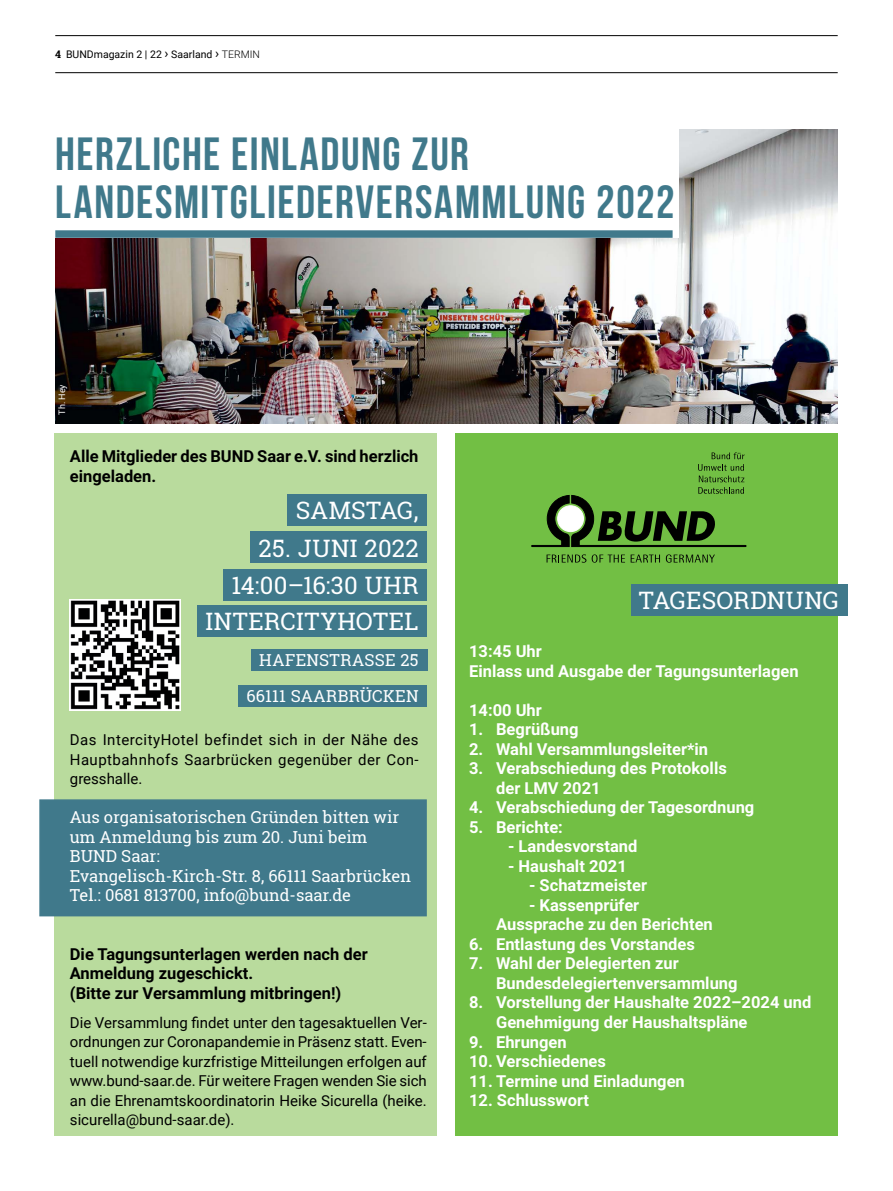
<style>
.page{position:relative;width:893px;height:1191px;background:#fff}
.page>*{position:absolute;margin:0;border:0;box-sizing:border-box;transform-origin:0 0}
.t1{font:700 46.5px/48.8px "Bebas Neue";letter-spacing:.03em;color:#40798b}
.t2{font:24px/36.8px "Roboto Slab";letter-spacing:.01em;color:#fff;text-align:right}
.t3{font:700 16.5px/19.5px "Roboto";color:#fff}
.t4{font:16.5px/19.5px "Roboto Slab";color:#fff;text-align:right}
.t5{font:700 16.5px/19.5px "Roboto";color:#000}
.t6{font:15px/19.5px "Roboto";color:#000;text-align:justify}
.t7{font:10.5px "Roboto";color:#000}
.t8{font:9px "Roboto";color:#fff}
.s1{font-family:"Roboto Slab";font-weight:700}
.s2{font-size:13.5px}
.s3{font-weight:300}
</style>
<div class="page">
<hr style="left:55px;top:72px;width:783px;height:1px;background:#000">
<hr style="left:55px;top:35px;width:783px;height:1px;background:#000">
<div style="left:54px;top:433px;width:383px;height:702px;background:#b9db9d"></div>
<div style="left:39px;top:799px;width:388px;height:117px;background:#40798b;border:2px solid #40798b"></div>
<img style="left:55px;top:129px;width:783px;height:294px">
<div style="left:42px;top:95px;width:636px;height:143px;background:#fff"></div>
<div style="left:455px;top:433px;width:383px;height:702px;background:#72bf44"></div>
<div style="left:55px;top:230px;width:618px;height:8px;background:#40798b"></div>
<div style="left:631px;top:584px;width:217px;height:31px;background:#40798b"></div>
<svg style="left:531px;top:452px;width:215px;height:95px"></svg>
<svg style="left:547px;top:554px;width:39px;height:8px"></svg>
<svg style="left:592px;top:554px;width:33px;height:8px"></svg>
<svg style="left:631px;top:554px;width:29px;height:8px"></svg>
<svg style="left:666px;top:554px;width:49px;height:8px"></svg>
<div style="left:288px;top:494px;width:139px;height:32px;background:#40798b"></div>
<div style="left:251px;top:531px;width:176px;height:32px;background:#40798b"></div>
<div style="left:223px;top:569px;width:204px;height:32px;background:#40798b"></div>
<div style="left:197px;top:605px;width:230px;height:32px;background:#40798b"></div>
<div style="left:251px;top:649px;width:176px;height:22px;background:#40798b"></div>
<div style="left:238px;top:685px;width:189px;height:22px;background:#40798b"></div>
<img style="left:70px;top:600px;width:110px;height:110px">
<p class="t7" style="left:55px;top:47px;width:206px"><span class="s1">4</span> BUNDmagazin 2 | 22 <span class="s2">›</span> Saarland <span class="s2">›</span> <span class="s3">TERMIN</span></p>
<h1 class="t1" style="left:55px;top:129px;width:621px">HERZLICHE EINLADUNG ZUR<br>LANDESMITGLIEDERVERSAMMLUNG 2022</h1>
<p class="t8" style="left:55px;top:415px;width:32px;rotate:-90deg">Th. Hey</p>
<p class="t5" style="left:70px;top:446px;width:350px">Alle Mitglieder des BUND Saar e.V. sind herzlich eingeladen.</p>
<h2 class="t2" style="left:296px;top:492px;width:124px">SAMSTAG,</h2>
<h2 class="t2" style="left:205px;top:529px;width:215px">25. JUNI 2022<br>14:00–16:30 UHR<br>INTERCITYHOTEL</h2>
<p class="t4" style="left:247px;top:642px;width:174px;line-height:36px">HAFENSTRASSE 25<br>66111 SAARBRÜCKEN</p>
<p class="t6" style="left:70px;top:729px;width:350px">Das IntercityHotel befindet sich in der Nähe des Hauptbahnhofs Saarbrücken gegenüber der Con&shy;gresshalle.</p>
<p class="t4" style="left:70px;top:807px;width:343px;text-align:left">Aus organisatorischen Gründen bitten wir um Anmeldung bis zum 20. Juni beim BUND Saar:<br>Evangelisch-Kirch-Str. 8, 66111 Saarbrücken Tel.: 0681 813700, info@bund-saar.de</p>
<p class="t5" style="left:70px;top:943px;width:299px">Die Tagungsunterlagen werden nach der<br>Anmeldung zugeschickt.<br>(Bitte zur Versammlung mitbringen!)</p>
<p class="t6" style="left:70px;top:1012px;width:358px">Die Versammlung findet unter den tagesaktuellen Ver&shy;ordnungen zur Coronapandemie in Präsenz statt. Even&shy;tuell notwendige kurzfristige Mitteilungen erfolgen auf www.bund-saar.de. Für weitere Fragen wenden Sie sich an die Ehrenamtskoordinatorin Heike Sicurella (heike. sicurella@bund-saar.de).</p>
<h2 class="t2" style="left:639px;top:582px;width:202px">TAGESORDNUNG</h2>
<p class="t3" style="left:469px;top:641px;width:331px">13:45 Uhr<br>Einlass und Ausgabe der Tagungsunterlagen</p>
<p class="t3" style="left:469px;top:699px;width:74px">14:00 Uhr</p>
<p class="t3" style="left:469px;top:719px;width:111px">1. Begrüßung</p>
<p class="t3" style="left:469px;top:738px;width:241px">2. Wahl Versammlungsleiter*in</p>
<p class="t3" style="left:496px;top:758px;width:232px;text-indent:-27px">3. Verabschiedung des Protokolls der LMV 2021</p>
<p class="t3" style="left:469px;top:797px;width:287px">4. Verabschiedung der Tagesordnung</p>
<p class="t3" style="left:469px;top:816px;width:95px">5. Berichte:</p>
<p class="t3" style="left:508px;top:836px;width:131px">- Landesvorstand</p>
<p class="t3" style="left:508px;top:855px;width:120px">- Haushalt 2021</p>
<p class="t3" style="left:529px;top:875px;width:119px">- Schatzmeister</p>
<p class="t3" style="left:496px;top:894px;width:218px;text-indent:33px">- Kassenprüfer<br>Aussprache zu den Berichten</p>
<p class="t3" style="left:469px;top:933px;width:227px">6. Entlastung des Vorstandes</p>
<p class="t3" style="left:496px;top:953px;width:243px;text-indent:-27px">7. Wahl der Delegierten zur<br>Bundesdelegiertenversammlung</p>
<p class="t3" style="left:496px;top:992px;width:317px;text-indent:-27px">8. Vorstellung der Haushalte 2022–2024 und<br>Genehmigung der Haushaltspläne</p>
<p class="t3" style="left:469px;top:1031px;width:99px">9. Ehrungen</p>
<p class="t3" style="left:469px;top:1050px;width:138px">10. Verschiedenes</p>
<p class="t3" style="left:469px;top:1070px;width:217px">11. Termine und Einladungen</p>
<p class="t3" style="left:469px;top:1089px;width:121px">12. Schlusswort</p>
</div>
